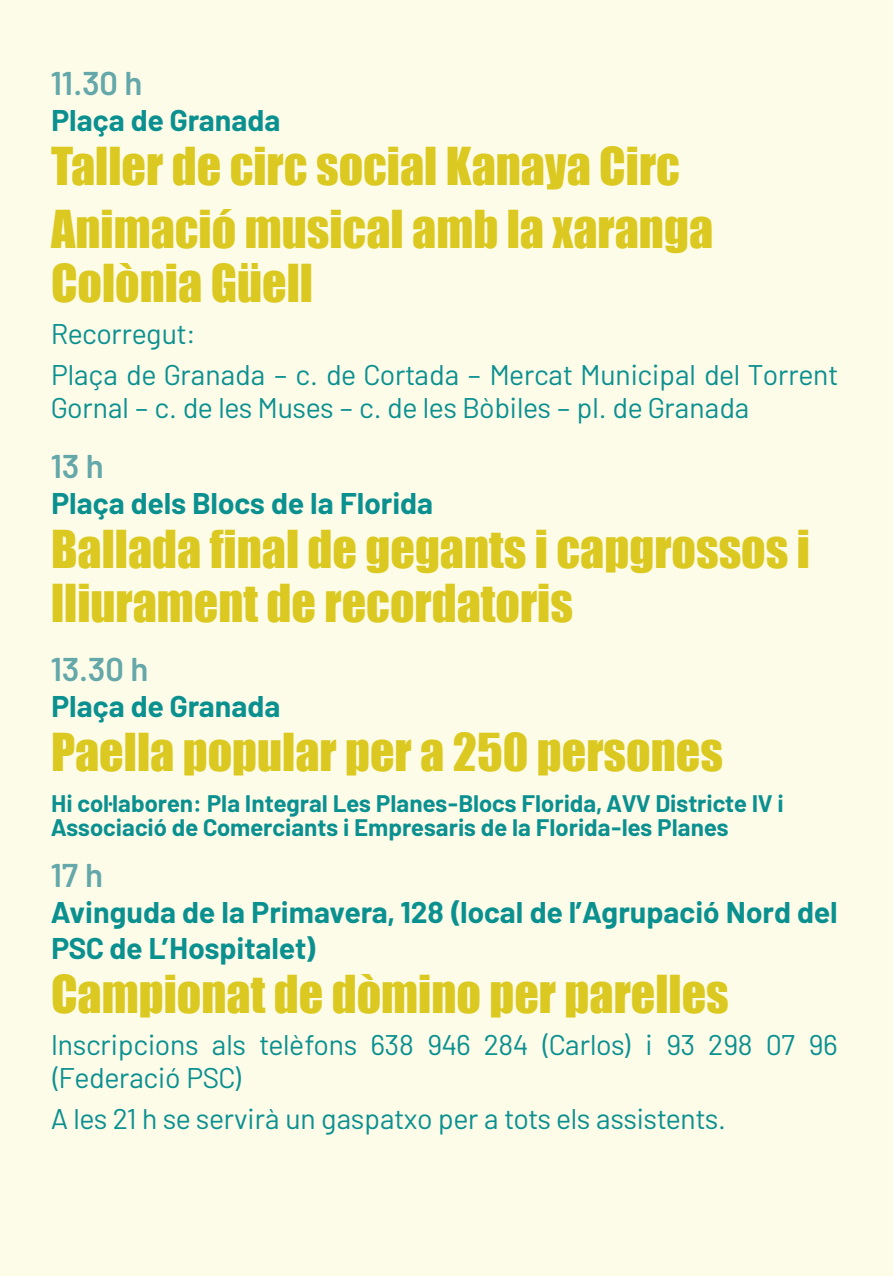
<style>
.page{position:relative;width:893px;height:1276px;background:#fdfce9}
.page>*{position:absolute;margin:0;border:0;box-sizing:border-box;transform-origin:0 0}
.t1{font:48px/62.4px "Impact";color:#dbc921}
.t2{font:600 33px "Barlow LH";color:#65a8aa}
.t3{font:700 30px/36px "Barlow LH";color:#0b9090}
.t4{font:28.5px/41.4px "Barlow LH";color:#0b9090}
.t5{font:700 24px/24px "Barlow LH";color:#0b9090}
</style>
<div class="page">
<p class="t2" style="left:51px;top:59px;width:93px">11.30 h</p>
<p class="t3" style="left:51px;top:100px;width:231px">Plaça de Granada</p>
<h1 class="t1" style="left:51px;top:134px;width:664px">Taller de circ social Kanaya Circ<br>Animació musical amb la xaranga</h1>
<h1 class="t1" style="left:51px;top:251px;width:264px">Colònia Güell</h1>
<p class="t4" style="left:51px;top:310px;width:788px">Recorregut:<br>Plaça de Granada – c. de Cortada – Mercat Municipal del Torrent</p>
<p class="t4" style="left:51px;top:385px;width:700px">Gornal – c. de les Muses – c. de les Bòbiles – pl. de Granada</p>
<p class="t2" style="left:51px;top:441px;width:54px">13 h</p>
<p class="t3" style="left:51px;top:482px;width:384px">Plaça dels Blocs de la Florida</p>
<h1 class="t1" style="left:51px;top:520px;width:760px;line-height:54px">Ballada final de gegants i capgrossos i lliurament de recordatoris</h1>
<p class="t2" style="left:51px;top:645px;width:99px">13.30 h</p>
<p class="t3" style="left:51px;top:686px;width:231px">Plaça de Granada</p>
<h1 class="t1" style="left:51px;top:720px;width:673px">Paella popular per a 250 persones</h1>
<p class="t5" style="left:51px;top:789px;width:734px">Hi col·laboren: Pla Integral Les Planes-Blocs Florida, AVV Districte IV i<br>Associació de Comerciants i Empresaris de la Florida-les Planes</p>
<p class="t2" style="left:51px;top:851px;width:54px">17 h</p>
<p class="t3" style="left:51px;top:892px;width:788px">Avinguda de la Primavera, 128 (local de l’Agrupació Nord del<br>PSC de L’Hospitalet)</p>
<h1 class="t1" style="left:51px;top:962px;width:679px">Campionat de dòmino per parelles</h1>
<p class="t4" style="left:51px;top:1025px;width:788px;line-height:33px">Inscripcions als telèfons 638 946 284 (Carlos) i 93 298 07 96 (Federació PSC)</p>
<p class="t4" style="left:51px;top:1096px;width:677px">A les 21 h se servirà un gaspatxo per a tots els assistents.</p>
</div>
